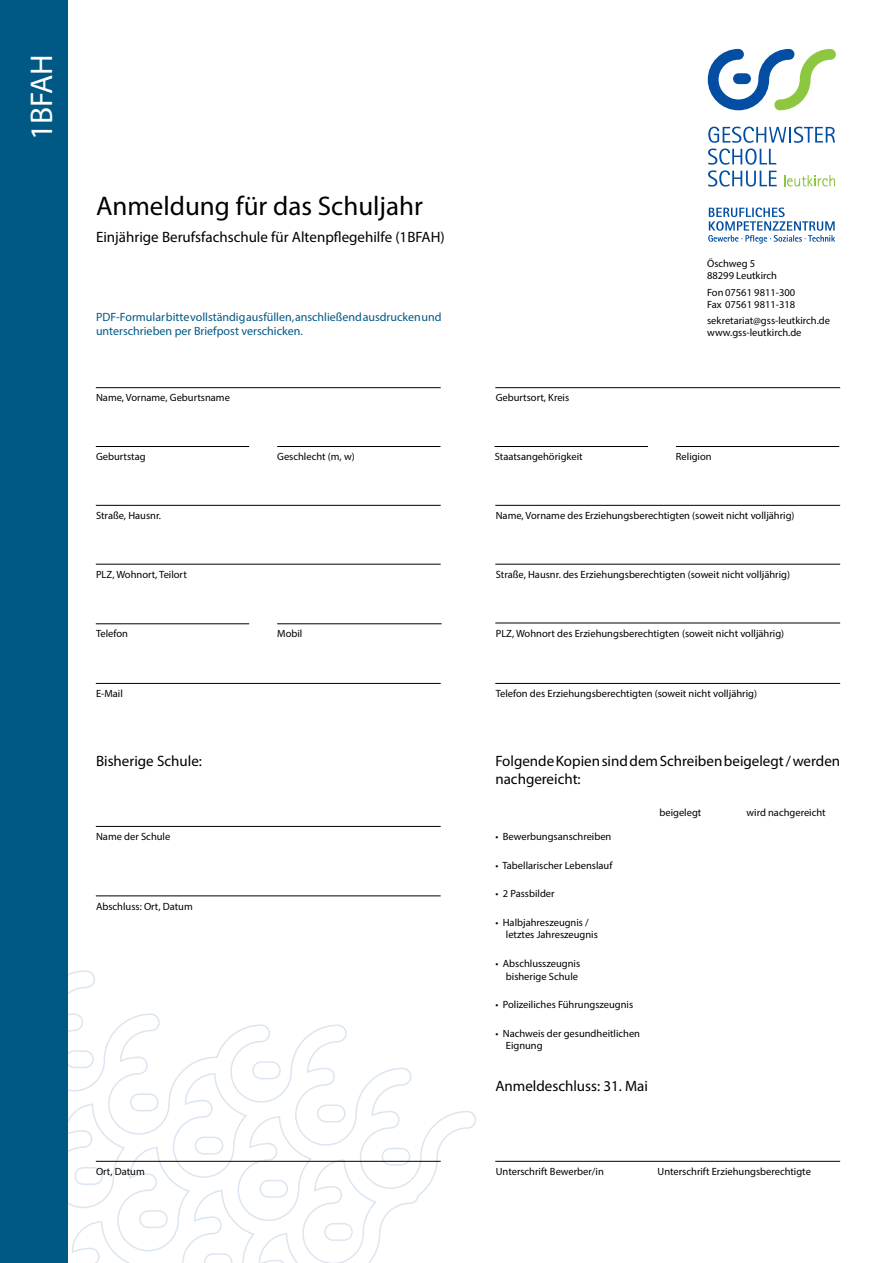
<style>
.page{position:relative;width:893px;height:1263px;background:#fff}
.page>*{position:absolute;margin:0;border:0;box-sizing:border-box;transform-origin:0 0}
.t1{font:31.5px "Myriad Pro";color:#fff}
.t2{font:27px "Myriad Pro";color:#000}
.t3{font:15px/18px "Myriad Pro";color:#000}
.t4{font:12px/14.4px "Myriad Pro";color:#005884}
.t5{font:10.5px/12px "Myriad Pro";color:#000}
</style>
<div class="page">
<svg style="left:708px;top:49px;width:128px;height:61px"></svg>
<svg style="left:708px;top:127px;width:127px;height:60px"></svg>
<svg style="left:708px;top:207px;width:127px;height:37px"></svg>
<svg style="left:68px;top:970px;width:408px;height:293px"></svg>
<div style="left:0;top:0;width:68px;height:1263px;background:#005884"></div>
<hr style="left:96px;top:387px;width:345px;height:1px;background:#000">
<hr style="left:96px;top:446px;width:153px;height:1px;background:#000">
<hr style="left:277px;top:446px;width:163px;height:1px;background:#000">
<hr style="left:96px;top:826px;width:345px;height:1px;background:#000">
<hr style="left:96px;top:505px;width:345px;height:1px;background:#000">
<hr style="left:96px;top:895px;width:345px;height:1px;background:#000">
<hr style="left:96px;top:1161px;width:345px;height:1px;background:#000">
<hr style="left:96px;top:564px;width:345px;height:1px;background:#000">
<hr style="left:96px;top:623px;width:153px;height:1px;background:#000">
<hr style="left:277px;top:623px;width:165px;height:1px;background:#000">
<hr style="left:96px;top:683px;width:345px;height:1px;background:#000">
<hr style="left:495px;top:387px;width:345px;height:1px;background:#000">
<hr style="left:495px;top:505px;width:345px;height:1px;background:#000">
<hr style="left:495px;top:564px;width:345px;height:1px;background:#000">
<hr style="left:495px;top:683px;width:345px;height:1px;background:#000">
<hr style="left:495px;top:623px;width:345px;height:1px;background:#000">
<hr style="left:495px;top:1161px;width:345px;height:1px;background:#000">
<hr style="left:495px;top:446px;width:153px;height:1px;background:#000">
<hr style="left:676px;top:446px;width:163px;height:1px;background:#000">
<h1 class="t1" style="left:22px;top:140px;width:87px;rotate:-90deg">1BFAH</h1>
<h2 class="t2" style="left:96px;top:189px;width:328px">Anmeldung für das Schuljahr</h2>
<h3 class="t3" style="left:96px;top:227px;width:350px">Einjährige Berufsfachschule für Altenpflegehilfe (1BFAH)</h3>
<p class="t4" style="left:96px;top:309px;width:347px">PDF-Formular bitte vollständig ausfüllen, anschließend ausdrucken und unterschrieben per Briefpost verschicken.</p>
<p class="t5" style="left:707px;top:258px;width:71px">Öschweg 5<br>88299 Leutkirch</p>
<p class="t5" style="left:707px;top:286px;width:90px">Fon 07561 9811-300<br>Fax 07561 9811-318</p>
<p class="t5" style="left:707px;top:314px;width:124px">sekretariat@gss-leutkirch.de www.gss-leutkirch.de</p>
<p class="t5" style="left:96px;top:392px;width:135px">Name, Vorname, Geburtsname</p>
<p class="t5" style="left:496px;top:392px;width:75px">Geburtsort, Kreis</p>
<p class="t5" style="left:96px;top:450px;width:51px">Geburtstag</p>
<p class="t5" style="left:277px;top:450px;width:79px">Geschlecht (m, w)</p>
<p class="t5" style="left:495px;top:450px;width:89px">Staatsangehörigkeit</p>
<p class="t5" style="left:676px;top:450px;width:37px">Religion</p>
<p class="t5" style="left:96px;top:509px;width:67px">Straße, Hausnr.</p>
<p class="t5" style="left:496px;top:509px;width:300px">Name, Vorname des Erziehungsberechtigten (soweit nicht volljährig)</p>
<p class="t5" style="left:96px;top:568px;width:92px">PLZ, Wohnort, Teilort</p>
<p class="t5" style="left:496px;top:568px;width:296px">Straße, Hausnr. des Erziehungsberechtigten (soweit nicht volljährig)</p>
<p class="t5" style="left:96px;top:628px;width:33px">Telefon</p>
<p class="t5" style="left:277px;top:628px;width:27px">Mobil</p>
<p class="t5" style="left:496px;top:628px;width:290px">PLZ, Wohnort des Erziehungsberechtigten (soweit nicht volljährig)</p>
<p class="t5" style="left:96px;top:687px;width:28px">E-Mail</p>
<p class="t5" style="left:496px;top:687px;width:263px">Telefon des Erziehungsberechtigten (soweit nicht volljährig)</p>
<h3 class="t3" style="left:96px;top:752px;width:107px">Bisherige Schule:</h3>
<h3 class="t3" style="left:495px;top:752px;width:346px">Folgende Kopien sind dem Schreiben beigelegt/werden nachgereicht:</h3>
<p class="t5" style="left:96px;top:830px;width:76px">Name der Schule</p>
<p class="t5" style="left:96px;top:900px;width:98px">Abschluss: Ort, Datum</p>
<p class="t5" style="left:96px;top:1165px;width:50px">Ort, Datum</p>
<p class="t5" style="left:495px;top:830px;width:118px">• Bewerbungsanschreiben</p>
<p class="t5" style="left:495px;top:859px;width:119px">• Tabellarischer Lebenslauf</p>
<p class="t5" style="left:495px;top:887px;width:61px">• 2 Passbilder</p>
<p class="t5" style="left:506px;top:916px;width:93px;line-height:12.6px;text-indent:-10px">• Halbjahreszeugnis / letztes Jahreszeugnis</p>
<p class="t5" style="left:495px;top:957px;width:86px;line-height:12.6px;text-align:right">• Abschlusszeugnis bisherige Schule</p>
<p class="t5" style="left:495px;top:998px;width:139px">• Polizeiliches Führungszeugnis</p>
<p class="t5" style="left:506px;top:1026px;width:136px;line-height:12.6px;text-indent:-10px">• Nachweis der gesundheitlichen<br>Eignung</p>
<h3 class="t3" style="left:495px;top:1076px;width:154px">Anmeldeschluss: 31. Mai</h3>
<p class="t5" style="left:659px;top:806px;width:43px">beigelegt</p>
<p class="t5" style="left:746px;top:806px;width:81px">wird nachgereicht</p>
<p class="t5" style="left:496px;top:1165px;width:110px">Unterschrift Bewerber/in</p>
<p class="t5" style="left:658px;top:1165px;width:155px">Unterschrift Erziehungsberechtigte</p>
</div>
